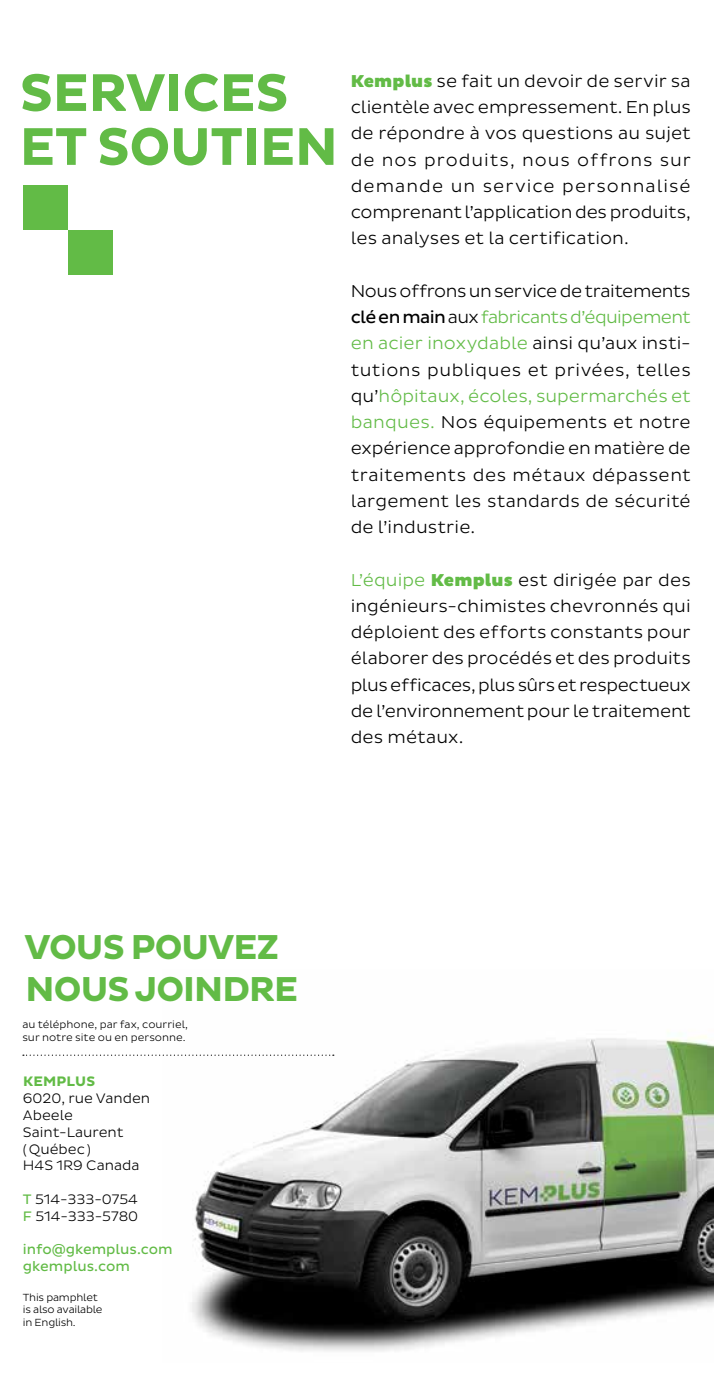
<style>
.page{position:relative;width:714px;height:1386px;background:#fff}
.page>*{position:absolute;margin:0;border:0;box-sizing:border-box;transform-origin:0 0}
.t1{font:700 53.9px/53.9px "Pluto Sans";letter-spacing:-.005em;color:#62bb46}
.t2{font:700 35.18px/42.2px "Pluto Sans";letter-spacing:-.025em;color:#62bb46}
.t3{font:300 17.5px/26.2px "Pluto Sans";color:#000;text-align:justify}
.t4{font:300 14px/16.8px "Pluto Sans";color:#000}
.t5{font:14px/16.8px "Pluto Sans";color:#62bb46}
.t6{font:700 14px "Pluto Sans";letter-spacing:.015em;color:#62bb46}
.t7{font:300 10.5px/12.6px "Pluto Sans";color:#000}
.t8{font:300 10.5px/12.6px "Pluto Sans";letter-spacing:-.02em;color:#000}
.s1{font-weight:900;color:#62bb46}
.s2{font-weight:400}
.s3{color:#62bb46}
.s4{font-weight:400;color:#62bb46}
</style>
<div class="page">
<img style="left:163px;top:1035px;width:550px;height:316px">
<svg style="left:23px;top:1055px;width:310px;height:1px"></svg>
<div style="left:23px;top:186px;width:45px;height:44px;background:#62bb46"></div>
<div style="left:68px;top:230px;width:44px;height:45px;background:#62bb46"></div>
<h1 class="t1" style="left:20px;top:67px;width:319px">SERVICES<br>ET SOUTIEN</h1>
<p class="t3" style="left:350px;top:68px;width:341px"><span class="s1">Kemplus</span> se fait un devoir de servir sa clientèle avec empressement. En plus de répondre à vos questions au sujet de nos produits, nous offrons sur demande un service personnalisé comprenant l’application des produits, les analyses et la certification.</p>
<p class="t3" style="left:350px;top:278px;width:341px">Nous offrons un service de traitements <span class="s2">clé en main</span> aux <span class="s3">fabricants d’équipement en acier inoxydable</span> ainsi qu’aux insti&shy;tutions publiques et privées, telles qu’<span class="s3">hôpitaux, écoles, supermarchés et banques.</span> Nos équipements et notre expérience approfondie en matière de traitements des métaux dépassent largement les standards de sécurité de l’industrie.</p>
<p class="t3" style="left:350px;top:567px;width:341px"><span class="s3">L’équipe</span> <span class="s1">Kemplus</span> est dirigée par des ingénieurs-chimistes chevronnés qui déploient des efforts constants pour élaborer des procédés et des produits plus efficaces, plus sûrs et respectueux de l’environnement pour le traitement des métaux.</p>
<h2 class="t2" style="left:22px;top:927px;width:277px">VOUS POUVEZ<br>NOUS JOINDRE</h2>
<p class="t7" style="left:22px;top:1018px;width:167px">au téléphone, par fax, courriel, sur notre site ou en personne.</p>
<p class="t6" style="left:23px;top:1074px;width:74px">KEMPLUS</p>
<p class="t4" style="left:23px;top:1090px;width:129px">6020, rue Vanden<br>Abeele<br>Saint-Laurent (Québec)<br>H4S 1R9 Canada</p>
<p class="t4" style="left:23px;top:1191px;width:117px"><span class="s4">T</span> 514-333-0754<br><span class="s4">F</span> 514-333-5780</p>
<p class="t5" style="left:23px;top:1241px;width:151px">info@gkemplus.com gkemplus.com</p>
<p class="t8" style="left:23px;top:1291px;width:81px">This pamphlet is also available in English.</p>
</div>
